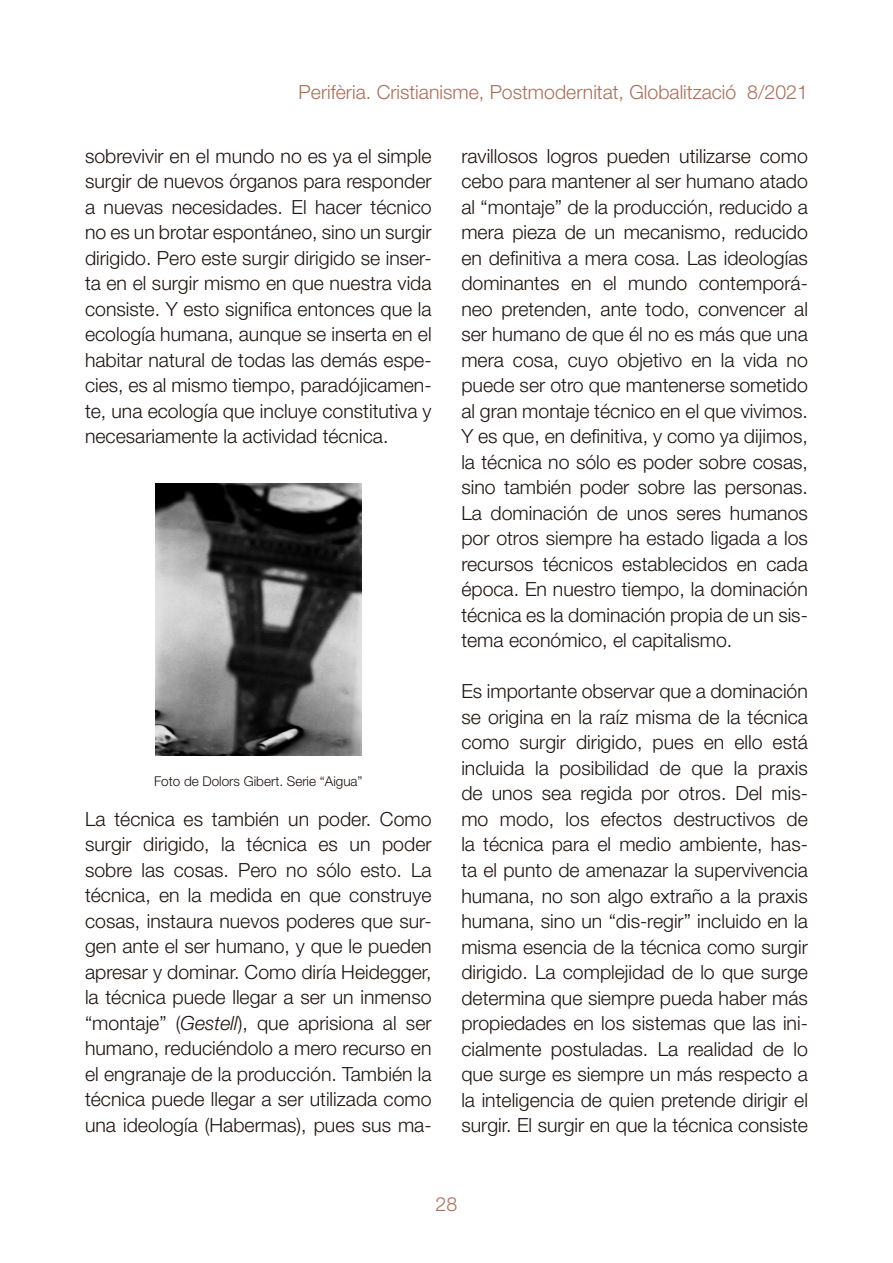
<style>
.page{position:relative;width:893px;height:1263px;background:#fff}
.page>*{position:absolute;margin:0;border:0;box-sizing:border-box;transform-origin:0 0}
.t1{font:300 19.5px/25.5px "Helvetica Neue LT Std";color:#1f1410;text-align:justify}
.t2{font:300 19.5px "Helvetica Neue LT Std";color:#a8705d}
.t3{font:300 13.5px "Helvetica Neue LT Std";color:#1f1410}
.s1{font-style:italic}
</style>
<div class="page">
<img style="left:155px;top:483px;width:206px;height:272px">
<p class="t2" style="left:299px;top:80px;width:511px">Perifèria. Cristianisme, Postmodernitat, Globalització 8/2021</p>
<p class="t1" style="left:85px;top:143px;width:348px">sobrevivir en el mundo no es ya el simple surgir de nuevos órganos para responder a nuevas necesidades. El hacer técnico no es un brotar espontáneo, sino un surgir dirigido. Pero este surgir dirigido se inser&shy;ta en el surgir mismo en que nuestra vida consiste. Y esto significa entonces que la ecología humana, aunque se inserta en el habitar natural de todas las demás espe&shy;cies, es al mismo tiempo, paradójicamen&shy;te, una ecología que incluye constitutiva y necesariamente la actividad técnica.</p>
<p class="t3" style="left:154px;top:773px;width:210px">Foto de Dolors Gibert. Serie “Aigua”</p>
<p class="t1" style="left:85px;top:806px;width:348px">La técnica es también un poder. Como surgir dirigido, la técnica es un poder sobre las cosas. Pero no sólo esto. La técnica, en la medida en que construye cosas, instaura nuevos poderes que sur&shy;gen ante el ser humano, y que le pueden apresar y dominar. Como diría Heidegger, la técnica puede llegar a ser un inmenso “montaje” (<span class="s1">Gestell</span>), que aprisiona al ser humano, reduciéndolo a mero recurso en el engranaje de la producción. También la técnica puede llegar a ser utilizada como una ideología (Habermas), pues sus ma-</p>
<p class="t1" style="left:461px;top:143px;width:348px">ravillosos logros pueden utilizarse como cebo para mantener al ser humano atado al “montaje” de la producción, reducido a mera pieza de un mecanismo, reducido en definitiva a mera cosa. Las ideologías dominantes en el mundo contemporá&shy;neo pretenden, ante todo, convencer al ser humano de que él no es más que una mera cosa, cuyo objetivo en la vida no puede ser otro que mantenerse sometido al gran montaje técnico en el que vivimos.<br>Y es que, en definitiva, y como ya dijimos, la técnica no sólo es poder sobre cosas, sino también poder sobre las personas.<br>La dominación de unos seres humanos por otros siempre ha estado ligada a los recursos técnicos establecidos en cada época. En nuestro tiempo, la dominación técnica es la dominación propia de un sis&shy;tema económico, el capitalismo.</p>
<p class="t1" style="left:461px;top:678px;width:348px">Es importante observar que a dominación se origina en la raíz misma de la técnica como surgir dirigido, pues en ello está incluida la posibilidad de que la praxis de unos sea regida por otros. Del mis&shy;mo modo, los efectos destructivos de la técnica para el medio ambiente, has&shy;ta el punto de amenazar la supervivencia humana, no son algo extraño a la praxis humana, sino un “dis-regir” incluido en la misma esencia de la técnica como surgir dirigido. La complejidad de lo que surge determina que siempre pueda haber más propiedades en los sistemas que las ini&shy;cialmente postuladas. La realidad de lo que surge es siempre un más respecto a la inteligencia de quien pretende dirigir el surgir. El surgir en que la técnica consiste</p>
<p class="t2" style="left:436px;top:1192px;width:23px">28</p>
</div>
